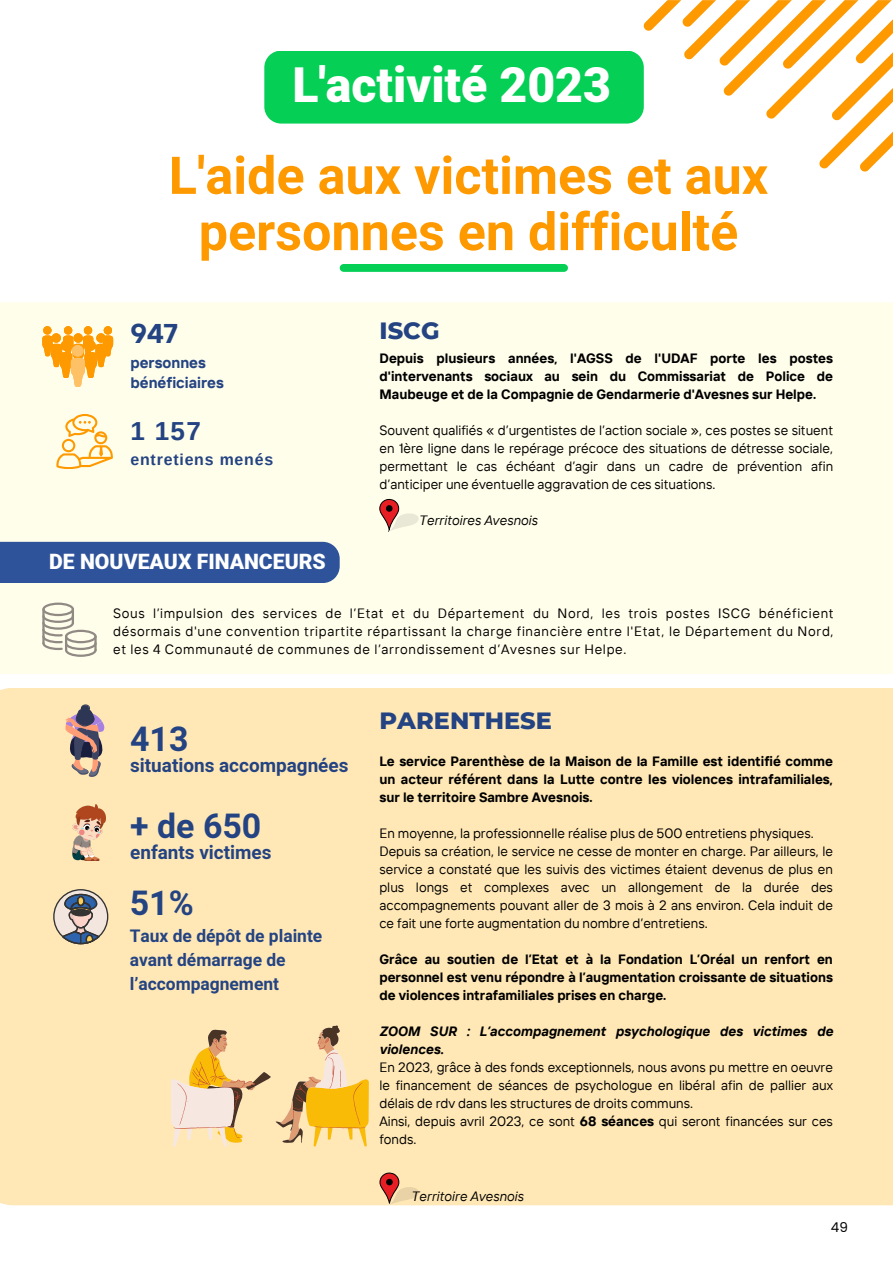
<style>
.page{position:relative;width:893px;height:1264px;background:#fff}
.page>*{position:absolute;margin:0;border:0;box-sizing:border-box;transform-origin:0 0}
.t1{font:700 52.05px/56.2px "Mardoto";color:#fe9900;text-align:center}
.t2{font:900 48.15px "Mardoto";color:#fff}
.t3{font:700 33.9px "Mardoto";color:#244382}
.t4{font:700 27.15px "TT Interphases";color:#244382}
.t5{font:700 26.1px "Arimo";color:#244382}
.t6{font:800 24px "Montserrat";color:#244382}
.t7{font:900 21.15px "Mardoto";color:#fff}
.t8{font:700 18.9px "Mardoto";color:#244382}
.t9{font:700 17.4px/23.7px "Mardoto";color:#244382}
.t10{font:700 15.9px "Arimo";letter-spacing:.05em;color:#244382}
.t11{font:700 15.15px/20.2px "TT Interphases";color:#244382}
.t12{font:13.5px/18px "TT Interphases";color:#000;text-align:justify}
.t13{font:700 13.5px/18px "TT Interphases";color:#000;text-align:justify}
.t14{font:italic 700 13.5px/18px "TT Interphases";color:#000}
.t15{font:italic 13.5px "TT Interphases";color:#000}
.t16{font:13.5px "Poppins";color:#000}
.s1{font-weight:700}
</style>
<div class="page">
<div style="left:343px;top:264px;width:221px;height:8px;background:#05cf55"></div>
<div style="left:0;top:688px;width:892px;height:517px;background:#ffe8b6"></div>
<div style="left:0;top:302px;width:892px;height:372px;background:#fffeeb"></div>
<svg style="left:379px;top:499px;width:40px;height:32px"></svg>
<svg style="left:56px;top:414px;width:57px;height:55px;background:#fee5b2"></svg>
<div style="left:0;top:542px;width:339px;height:41px;background:#2e539a"></div>
<svg style="left:42px;top:326px;width:71px;height:61px;background:#fec76c"></svg>
<div style="left:72px;top:345px;width:11px;height:11px;background:#fec166;border-radius:50%"></div>
<svg style="left:65px;top:704px;width:40px;height:73px;background:#ae958b"></svg>
<img style="left:72px;top:804px;width:34px;height:56px">
<svg style="left:42px;top:602px;width:54px;height:54px;background:#dfdccd"></svg>
<svg style="left:379px;top:1172px;width:40px;height:32px"></svg>
<svg style="left:264px;top:0;width:628px;height:171px"></svg>
<svg style="left:54px;top:889px;width:54px;height:54px"></svg>
<div style="left:53px;top:889px;width:55px;height:55px;border:1px solid #333;border-radius:50%"></div>
<svg style="left:60px;top:893px;width:41px;height:51px;background:#99989b"></svg>
<svg style="left:171px;top:1024px;width:198px;height:122px;background:#f2d395"></svg>
<p class="t2" style="left:292px;top:58px;width:320px">L'activité 2023</p>
<h5 class="t1" style="left:169px;top:148px;width:601px">L'aide aux victimes et aux personnes en difficulté</h5>
<p class="t4" style="left:130px;top:316px;width:49px">947</p>
<p class="t11" style="left:130px;top:352px;width:95px">personnes bénéficiaires</p>
<p class="t5" style="left:130px;top:417px;width:72px">1 157</p>
<p class="t10" style="left:130px;top:451px;width:144px">entretiens menés</p>
<h6 class="t7" style="left:49px;top:549px;width:278px">DE NOUVEAUX FINANCEURS</h6>
<p class="t6" style="left:379px;top:315px;width:61px">ISCG</p>
<h1 class="t13" style="left:379px;top:348px;width:455px">Depuis plusieurs années, l'AGSS de l'UDAF porte les postes d'intervenants sociaux au sein du Commissariat de Police de Maubeuge et de la Compagnie de Gendarmerie d'Avesnes sur Helpe.</h1>
<h1 class="t12" style="left:379px;top:420px;width:455px">Souvent qualifiés « d’urgentistes de l’action sociale », ces postes se situent en 1ère ligne dans le repérage précoce des situations de détresse sociale, permettant le cas échéant d’agir dans un cadre de prévention afin d’anticiper une éventuelle aggravation de ces situations.</h1>
<p class="t15" style="left:418px;top:511px;width:120px">Territoires Avesnois</p>
<h5 class="t12" style="left:113px;top:603px;width:722px">Sous l’impulsion des services de l’Etat et du Département du Nord, les trois postes ISCG bénéficient désormais d'une convention tripartite répartissant la charge financière entre l'Etat, le Département du Nord, et les 4 Communauté de communes de l’arrondissement d’Avesnes sur Helpe.</h5>
<h4 class="t3" style="left:130px;top:719px;width:60px">413</h4>
<h4 class="t8" style="left:130px;top:754px;width:220px">situations accompagnées</h4>
<p class="t3" style="left:130px;top:806px;width:133px">+ de 650</p>
<p class="t8" style="left:130px;top:841px;width:143px">enfants victimes</p>
<p class="t3" style="left:130px;top:883px;width:65px">51%</p>
<p class="t9" style="left:130px;top:924px;width:194px">Taux de dépôt de plainte avant démarrage de l’accompagnement</p>
<h4 class="t6" style="left:379px;top:705px;width:174px">PARENTHESE</h4>
<h3 class="t13" style="left:379px;top:751px;width:455px">Le service Parenthèse de la Maison de la Famille est identifié comme un acteur référent dans la Lutte contre les violences intrafamiliales, sur le territoire Sambre Avesnois.</h3>
<p class="t12" style="left:379px;top:823px;width:436px">En moyenne, la professionnelle réalise plus de 500 entretiens physiques.</p>
<p class="t12" style="left:379px;top:841px;width:455px">Depuis sa création, le service ne cesse de monter en charge. Par ailleurs, le service a constaté que les suivis des victimes étaient devenus de plus en plus longs et complexes avec un allongement de la durée des accompagnements pouvant aller de 3 mois à 2 ans environ. Cela induit de ce fait une forte augmentation du nombre d’entretiens.</p>
<p class="t13" style="left:379px;top:949px;width:455px">Grâce au soutien de l’Etat et à la Fondation L’Oréal un renfort en personnel est venu répondre à l’augmentation croissante de situations de violences intrafamiliales prises en charge.</p>
<p class="t14" style="left:379px;top:1021px;width:455px">ZOOM SUR : L’accompagnement psychologique des victimes de violences.</p>
<p class="t12" style="left:379px;top:1057px;width:455px">En 2023, grâce à des fonds exceptionnels, nous avons pu mettre en oeuvre le financement de séances de psychologue en libéral afin de pallier aux délais de rdv dans les structures de droits communs.</p>
<h4 class="t12" style="left:379px;top:1111px;width:455px">Ainsi, depuis avril 2023, ce sont <span class="s1">68 séances</span> qui seront financées sur ces fonds.</h4>
<p class="t15" style="left:411px;top:1187px;width:114px">Territoire Avesnois</p>
<h6 class="t16" style="left:830px;top:1218px;width:18px">49</h6>
</div>
